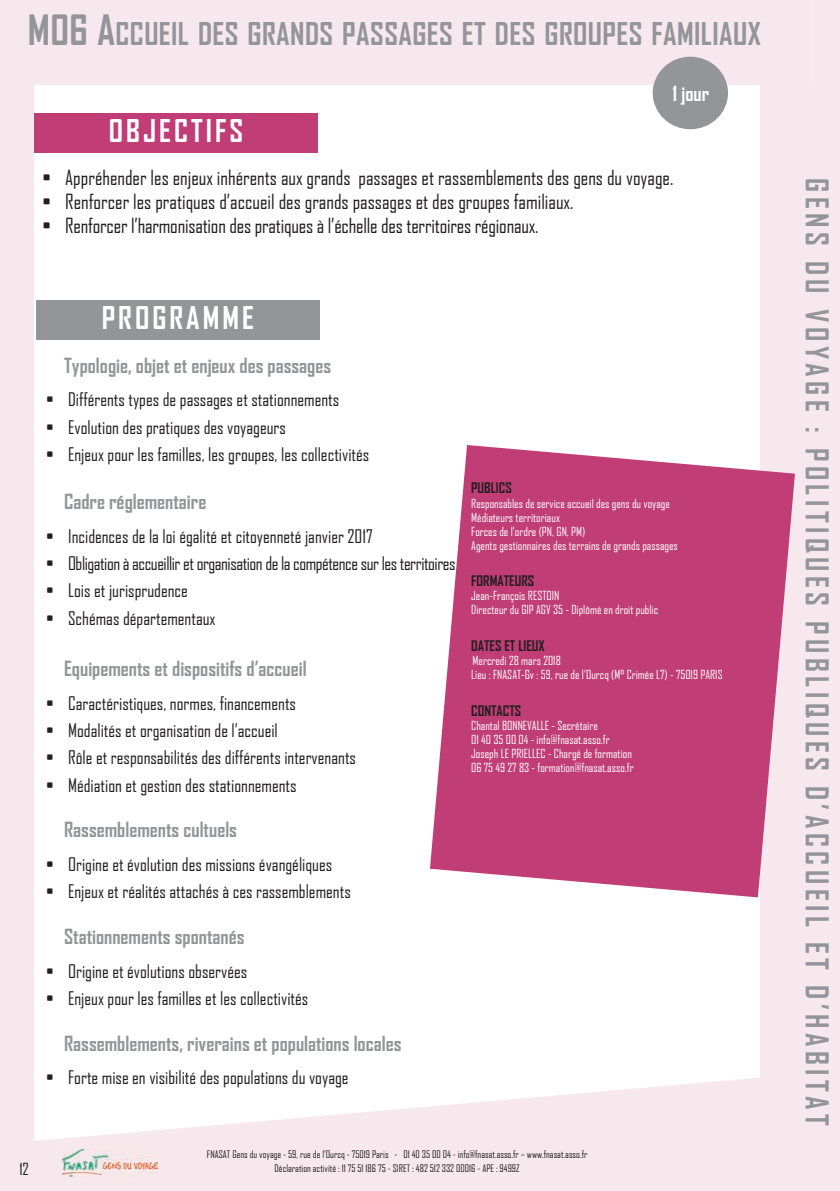
<style>
.page{position:relative;width:840px;height:1191px;background:#fff}
.page>*{position:absolute;margin:0;border:0;box-sizing:border-box;transform-origin:0 0}
.t1{font:700 30px "Agency FB";letter-spacing:.15em;color:#939598}
.t2{font:700 30px "Agency FB";letter-spacing:.015em;color:#939598}
.t3{font:700 30px "Agency FB";letter-spacing:.1em;color:#fff}
.t4{font:20px "Agency FB";color:#231f20}
.t5{font:700 20px "Agency FB";color:#939598}
.t6{font:700 20px "Agency FB";color:#fff}
.t7{font:18px "Agency FB";color:#231f20}
.t8{font:18px "Agency FB";letter-spacing:-.025em;color:#231f20}
.t9{font:16px "Agency FB";color:#231f20}
.t10{font:700 14px "Agency FB";color:#231f20}
.t11{font:12px/14px "Agency FB";color:#fff}
.t12{font:10px/13.6px "Agency FB";color:#231f20;text-align:center}
.s1{font-size:40px}
</style>
<div class="page">
<svg style="left:34px;top:1078px;width:726px;height:113px;fill:#f6e8ec"></svg>
<div style="left:0;top:0;width:839px;height:85px;background:#f6e8ec"></div>
<div style="left:0;top:85px;width:34px;height:1106px;background:#f6e8ec"></div>
<div style="left:34px;top:113px;width:283px;height:40px;background:#c03d76"></div>
<div style="left:36px;top:300px;width:283px;height:40px;background:#939598"></div>
<div style="left:811px;top:0;width:28px;height:85px;background:#fdedea"></div>
<div style="left:652px;top:57px;width:75px;height:72px;background:#939598;border-radius:50%"></div>
<div style="left:812px;top:0;width:27px;height:85px;background:#f6e8ec"></div>
<img style="left:62px;top:1149px;width:95px;height:27px">
<div style="left:760px;top:85px;width:79px;height:1106px;background:#f6e8ec"></div>
<svg style="left:430px;top:445px;width:364px;height:452px;fill:#c03d76"></svg>
<div style="left:471px;top:481px;width:282px;height:383px;background:#c03d76"></div>
<h1 class="t2" style="left:28px;top:15px;width:734px"><span class="s1">M06 A</span>CCUEIL DES GRANDS PASSAGES ET DES GROUPES FAMILIAUX</h1>
<p class="t6" style="left:672px;top:81px;width:38px">1 jour</p>
<h1 class="t3" style="left:109px;top:112px;width:136px">OBJECTIFS</h1>
<p class="t4" style="left:42px;top:166px;width:632px">• Appréhender les enjeux inhérents aux grands passages et rassemblements des gens du voyage.</p>
<p class="t4" style="left:42px;top:190px;width:532px">• Renforcer les pratiques d’accueil des grands passages et des groupes familiaux.</p>
<p class="t4" style="left:42px;top:214px;width:497px">• Renforcer l’harmonisation des pratiques à l’échelle des territoires régionaux.</p>
<h1 class="t3" style="left:102px;top:299px;width:154px">PROGRAMME</h1>
<p class="t5" style="left:64px;top:353px;width:268px">Typologie, objet et enjeux des passages</p>
<p class="t7" style="left:46px;top:389px;width:294px">• Différents types de passages et stationnements</p>
<p class="t7" style="left:46px;top:416px;width:241px">• Evolution des pratiques des voyageurs</p>
<p class="t7" style="left:46px;top:443px;width:324px">• Enjeux pour les familles, les groupes, les collectivités</p>
<p class="t5" style="left:64px;top:489px;width:144px">Cadre réglementaire</p>
<p class="t7" style="left:46px;top:525px;width:328px">• Incidences de la loi égalité et citoyenneté janvier 2017</p>
<p class="t8" style="left:46px;top:552px;width:411px">• Obligation à accueillir et organisation de la compétence sur les territoires</p>
<p class="t7" style="left:46px;top:579px;width:143px">• Lois et jurisprudence</p>
<p class="t7" style="left:46px;top:607px;width:171px">• Schémas départementaux</p>
<p class="t5" style="left:64px;top:656px;width:244px">Equipements et dispositifs d’accueil</p>
<p class="t7" style="left:46px;top:692px;width:251px">• Caractéristiques, normes, financements</p>
<p class="t7" style="left:46px;top:719px;width:233px">• Modalités et organisation de l’accueil</p>
<p class="t7" style="left:46px;top:746px;width:311px">• Rôle et responsabilités des différents intervenants</p>
<p class="t7" style="left:46px;top:774px;width:252px">• Médiation et gestion des stationnements</p>
<p class="t5" style="left:64px;top:817px;width:174px">Rassemblements cultuels</p>
<p class="t7" style="left:46px;top:853px;width:287px">• Origine et évolution des missions évangéliques</p>
<p class="t7" style="left:46px;top:880px;width:306px">• Enjeux et réalités attachés à ces rassemblements</p>
<p class="t5" style="left:64px;top:924px;width:182px">Stationnements spontanés</p>
<p class="t7" style="left:46px;top:960px;width:203px">• Origine et évolutions observées</p>
<p class="t7" style="left:46px;top:987px;width:264px">• Enjeux pour les familles et les collectivités</p>
<p class="t5" style="left:64px;top:1030px;width:338px">Rassemblements, riverains et populations locales</p>
<p class="t7" style="left:46px;top:1066px;width:304px">• Forte mise en visibilité des populations du voyage</p>
<p class="t10" style="left:471px;top:479px;width:42px">PUBLICS</p>
<p class="t11" style="left:471px;top:496px;width:208px">Responsables de service accueil des gens du voyage Médiateurs territoriaux<br>Forces de l’ordre (PN, GN, PM)<br>Agents gestionnaires des terrains de grands passages</p>
<p class="t10" style="left:471px;top:572px;width:64px">FORMATEURS</p>
<p class="t11" style="left:471px;top:588px;width:188px">Jean-François RESTOIN<br>Directeur du GIP AGV 35 - Diplômé en droit public</p>
<p class="t10" style="left:471px;top:637px;width:75px">DATES ET LIEUX</p>
<p class="t11" style="left:471px;top:653px;width:253px">Mercredi 28 mars 2018<br>Lieu : FNASAT-Gv : 59, rue de l’Ourcq (M° Crimée L7) - 75019 PARIS</p>
<p class="t10" style="left:471px;top:701px;width:52px">CONTACTS</p>
<p class="t11" style="left:471px;top:718px;width:164px">Chantal BONNEVALLE - Secrétaire<br>01 40 35 00 04 - info@fnasat.asso.fr Joseph LE PRIELLEC - Chargé de formation 06 75 49 27 83 - formation@fnasat.asso.fr</p>
<p class="t9" style="left:19px;top:1159px;width:11px">12</p>
<p class="t12" style="left:207px;top:1147px;width:381px">FNASAT Gens du voyage - 59, rue de l’Ourcq - 75019 Paris - 01 40 35 00 04 - info@fnasat.asso.fr – www.fnasat.asso.fr<br>Déclaration activité : 11 75 51 186 75 - SIRET : 482 512 332 00016 - APE : 9499Z</p>
<h1 class="t1" style="left:835px;top:178px;width:949px;rotate:90deg">GENS DU VOYAGE : POLITIQUES PUBLIQUES D’ACCUEIL ET D’HABITAT</h1>
</div>
